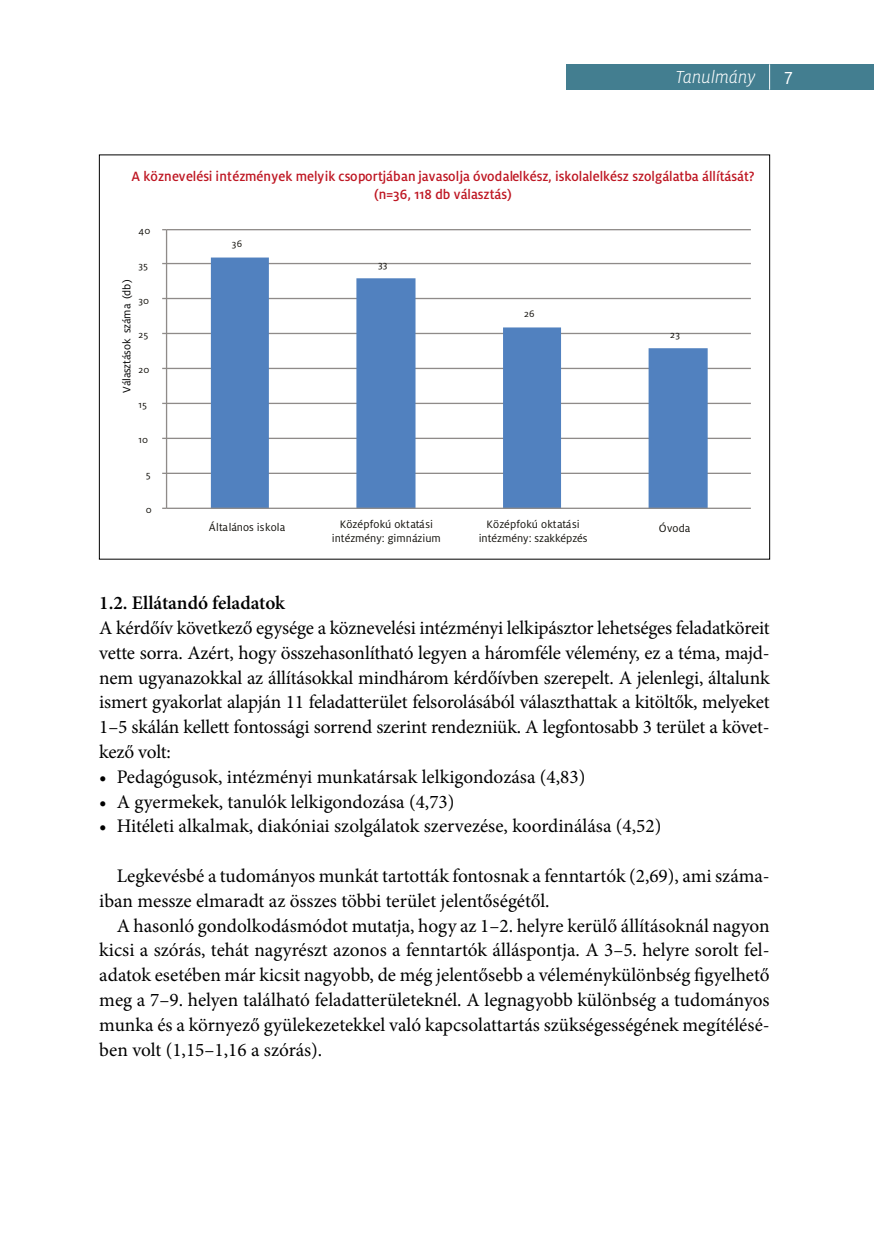
<style>
.page{position:relative;width:874px;height:1241px;background:#fff}
.page>*{position:absolute;margin:0;border:0;box-sizing:border-box;transform-origin:0 0}
.t1{font:19.25px/24.8px "Minion Pro";letter-spacing:-.005em;color:#000;text-align:justify}
.t2{font:600 19.25px "Minion Pro";color:#000}
.t3{font:italic 300 19.25px "Milo Pro";color:#fff}
.t4{font:19.25px "Milo Pro";color:#fff}
.t5{font:500 14.88px/17.8px "Milo Pro";color:#be1622;text-align:center;scale:.96 1}
.t6{font:11.9px/14.3px "Milo Pro";color:#13110c;text-align:center}
.t7{font:11.9px "Milo Pro";letter-spacing:-.015em;color:#000}
.t8{font:10.33px "Milo Pro";letter-spacing:.03em;color:#13110c}
</style>
<div class="page">
<div style="left:566px;top:64px;width:307px;height:26px;background:#437e90"></div>
<hr style="left:166px;top:229px;width:584px;height:1px;background:#8f8b89">
<hr style="left:166px;top:263px;width:584px;height:1px;background:#8f8b89">
<hr style="left:166px;top:298px;width:584px;height:1px;background:#8f8b89">
<hr style="left:166px;top:333px;width:584px;height:1px;background:#8f8b89">
<hr style="left:166px;top:368px;width:584px;height:1px;background:#8f8b89">
<hr style="left:166px;top:402px;width:584px;height:2px;background:#8f8b89">
<hr style="left:166px;top:437px;width:584px;height:2px;background:#8f8b89">
<hr style="left:166px;top:472px;width:584px;height:2px;background:#8f8b89">
<svg style="left:211px;top:257px;width:496px;height:250px"></svg>
<hr style="left:166px;top:230px;width:1px;height:278px;background:#8f8b89">
<hr style="left:166px;top:507px;width:584px;height:2px;background:#8f8b89">
<p class="t3" style="left:675px;top:67px;width:81px">Tanulmány</p>
<p class="t4" style="left:784px;top:67px;width:10px">7</p>
<p class="t5" style="left:131px;top:167px;width:650px">A köznevelési intézmények melyik csoportjában javasolja óvodalelkész, iskolalelkész szolgálatba állítását? (n=36, 118 db választás)</p>
<p class="t8" style="left:138px;top:225px;width:14px">40</p>
<p class="t8" style="left:138px;top:259px;width:11px">35</p>
<p class="t7" style="left:120px;top:393px;width:115px;rotate:-90deg">Választások száma (db)</p>
<p class="t8" style="left:138px;top:294px;width:12px">30</p>
<p class="t8" style="left:138px;top:329px;width:11px">25</p>
<p class="t8" style="left:138px;top:364px;width:13px">20</p>
<p class="t8" style="left:138px;top:399px;width:10px">15</p>
<p class="t8" style="left:138px;top:434px;width:11px">10</p>
<p class="t8" style="left:146px;top:469px;width:6px">5</p>
<p class="t8" style="left:146px;top:504px;width:7px">0</p>
<p class="t8" style="left:232px;top:238px;width:12px">36</p>
<p class="t8" style="left:378px;top:259px;width:11px">33</p>
<p class="t8" style="left:524px;top:308px;width:12px">26</p>
<p class="t8" style="left:670px;top:329px;width:11px">23</p>
<p class="t6" style="left:209px;top:520px;width:78px">Általános iskola</p>
<p class="t6" style="left:332px;top:517px;width:110px">Középfokú oktatási intézmény: gimnázium</p>
<p class="t6" style="left:478px;top:517px;width:110px">Középfokú oktatási intézmény: szakképzés</p>
<p class="t6" style="left:658px;top:521px;width:33px">Óvoda</p>
<p class="t2" style="left:99px;top:589px;width:187px">1.2. Ellátandó feladatok</p>
<p class="t1" style="left:99px;top:615px;width:671px">A kérdőív következő egysége a köznevelési intézményi lelkipásztor lehetséges feladatköreit vette sorra. Azért, hogy összehasonlítható legyen a háromféle vélemény, ez a téma, majd&shy;nem ugyanazokkal az állításokkal mindhárom kérdőívben szerepelt. A jelenlegi, általunk ismert gyakorlat alapján 11 feladatterület felsorolásából választhattak a kitöltők, melyeket 1–5 skálán kellett fontossági sorrend szerint rendezniük. A legfontosabb 3 terület a követ&shy;kező volt:</p>
<p class="t1" style="left:99px;top:764px;width:487px">• Pedagógusok, intézményi munkatársak lelkigondozása (4,83)</p>
<p class="t1" style="left:99px;top:789px;width:356px">• A gyermekek, tanulók lelkigondozása (4,73)</p>
<p class="t1" style="left:99px;top:813px;width:563px">• Hitéleti alkalmak, diakóniai szolgálatok szervezése, koordinálása (4,52)</p>
<p class="t1" style="left:99px;top:863px;width:671px;text-indent:17px">Legkevésbé a tudományos munkát tartották fontosnak a fenntartók (2,69), ami száma&shy;iban messze elmaradt az összes többi terület jelentőségétől.</p>
<p class="t1" style="left:99px;top:913px;width:671px;text-indent:17px">A hasonló gondolkodásmódot mutatja, hogy az 1–2. helyre kerülő állításoknál nagyon kicsi a szórás, tehát nagyrészt azonos a fenntartók álláspontja. A 3–5. helyre sorolt fel&shy;adatok esetében már kicsit nagyobb, de még jelentősebb a véleménykülönbség figyelhető meg a 7–9. helyen található feladatterületeknél. A legnagyobb különbség a tudományos munka és a környező gyülekezetekkel való kapcsolattartás szükségességének megítélésé&shy;ben volt (1,15–1,16 a szórás).</p>
</div>
